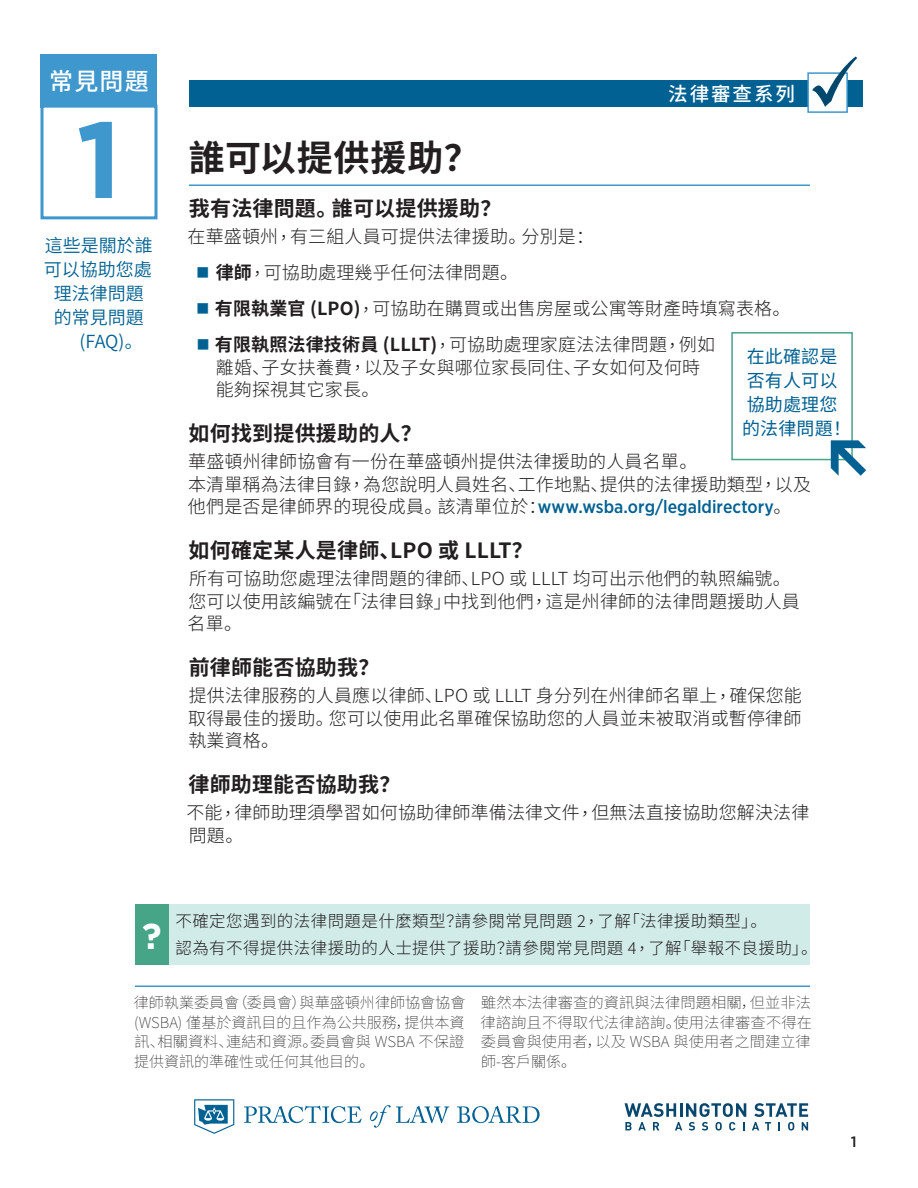
<style>
.page{position:relative;width:918px;height:1188px;background:#fff}
.page>*{position:absolute;margin:0;border:0;box-sizing:border-box;transform-origin:0 0}
.FAQ_Number{font:700 108px "Gotham";color:#3e97cd}
.Lead_H1{font:700 36px "Source Han Sans SC";letter-spacing:.02em;color:#231f20}
.t1{font:700 36px "Gotham";color:#fff}
.t2{font:500 24px "Source Han Sans SC";color:#fff}
.lhc_H1{font:700 21px "Source Han Sans SC";letter-spacing:.01em;color:#231f20}
.t3{font:500 19.5px "Source Han Sans SC";letter-spacing:.1em;color:#fff}
.lhc_diag_ques_text{font:300 18px/22.5px "Source Han Sans SC";letter-spacing:.01em;color:#231f20}
._2nd_Page_sub-title{font:18px "Source Han Sans SC";color:#006192}
.Click_here_box{font:18px/24px "Source Han Sans SC";letter-spacing:.01em;color:#006192}
.Footer_reference{font:300 16.5px "Source Han Sans SC";letter-spacing:.025em;color:#231f20}
.t4{font:200 15px/19.5px "Source Han Sans SC";letter-spacing:.005em;color:#231f20;text-align:justify}
.t5{font:500 15px "Gotham";color:#231f20}
.s1{font-weight:700}
.s2{font-family:"Gotham Narrow";font-weight:500;color:#006192}
</style>
<div class="page">
<div style="left:40px;top:54px;width:118px;height:54px;background:#3e97cd"></div>
<div style="left:40px;top:105px;width:118px;height:114px;background:#fff;border:3px solid #3e97cd"></div>
<svg style="left:625px;top:1103px;width:121px;height:28px"></svg>
<svg style="left:752px;top:1103px;width:56px;height:28px"></svg>
<svg style="left:244px;top:1106px;width:118px;height:17px"></svg>
<svg style="left:370px;top:1105px;width:79px;height:23px"></svg>
<svg style="left:457px;top:1106px;width:83px;height:17px"></svg>
<svg style="left:194px;top:1099px;width:40px;height:35px"></svg>
<hr style="left:135px;top:986px;width:675px;height:1px;background:#3e97cd">
<div style="left:189px;top:80px;width:673px;height:27px;background:#006192"></div>
<div style="left:807px;top:72px;width:41px;height:41px;background:#fff;border:2px solid #3e97cd"></div>
<hr style="left:189px;top:184px;width:621px;height:2px;background:#3e97cd">
<div style="left:731px;top:332px;width:122px;height:128px;border:2px solid #46a586"></div>
<div style="left:169px;top:904px;width:641px;height:61px;background:#d1ebe9"></div>
<div style="left:135px;top:904px;width:34px;height:61px;background:#46a586"></div>
<svg style="left:831px;top:440px;width:22px;height:21px"></svg>
<svg style="left:808px;top:72px;width:55px;height:36px"></svg>
<h3 class="t2" style="left:49px;top:67px;width:101px">常見問題</h3>
<p class="FAQ_Number" style="left:76px;top:88px;width:47px">1</p>
<p class="_2nd_Page_sub-title" style="left:45px;top:235px;width:109px">這些是關於誰</p>
<p class="_2nd_Page_sub-title" style="left:44px;top:259px;width:110px">可以協助您處</p>
<p class="_2nd_Page_sub-title" style="left:54px;top:283px;width:91px">理法律問題</p>
<p class="_2nd_Page_sub-title" style="left:54px;top:307px;width:91px">的常見問題</p>
<p class="_2nd_Page_sub-title" style="left:80px;top:331px;width:65px">(FAQ)。</p>
<p class="t3" style="left:668px;top:83px;width:128px">法律審查系列</p>
<p class="Lead_H1" style="left:189px;top:138px;width:292px">誰可以提供援助？</p>
<p class="lhc_H1" style="left:189px;top:196px;width:314px">我有法律問題。誰可以提供援助？</p>
<p class="lhc_diag_ques_text" style="left:188px;top:226px;width:408px">在華盛頓州，有三組人員可提供法律援助。分別是：</p>
<p class="lhc_diag_ques_text" style="left:216px;top:262px;width:304px"><span class="s1">律師</span>，可協助處理幾乎任何法律問題。</p>
<p class="lhc_diag_ques_text" style="left:215px;top:298px;width:577px"><span class="s1">有限執業官 (LPO)</span>，可協助在購買或出售房屋或公寓等財產時填寫表格。</p>
<p class="lhc_diag_ques_text" style="left:215px;top:334px;width:502px"><span class="s1">有限執照法律技術員 (LLLT)</span>，可協助處理家庭法法律問題，例如離婚、子女扶養費，以及子女與哪位家長同住、子女如何及何時能夠探視其它家長。</p>
<p class="lhc_H1" style="left:189px;top:421px;width:235px">如何找到提供援助的人？</p>
<p class="lhc_diag_ques_text" style="left:188px;top:451px;width:625px">華盛頓州律師協會有一份在華盛頓州提供法律援助的人員名單。<br>本清單稱為法律目錄，為您說明人員姓名、工作地點、提供的法律援助類型，以及他們是否是律師界的現役成員。該清單位於：<span class="s2">www.wsba.org/legaldirectory</span>。</p>
<p class="lhc_H1" style="left:189px;top:538px;width:346px">如何確定某人是律師、LPO 或 LLLT？</p>
<p class="lhc_diag_ques_text" style="left:188px;top:568px;width:614px">所有可協助您處理法律問題的律師、LPO 或 LLLT 均可出示他們的執照編號。您可以使用該編號在「法律目錄」中找到他們，這是州律師的法律問題援助人員名單。</p>
<p class="lhc_H1" style="left:189px;top:655px;width:192px">前律師能否協助我？</p>
<p class="lhc_diag_ques_text" style="left:188px;top:685px;width:615px;text-align:justify">提供法律服務的人員應以律師、LPO 或 LLLT 身分列在州律師名單上，確保您能取得最佳的援助。您可以使用此名單確保協助您的人員並未被取消或暫停律師執業資格。</p>
<p class="lhc_H1" style="left:188px;top:772px;width:213px">律師助理能否協助我？</p>
<p class="lhc_diag_ques_text" style="left:186px;top:802px;width:624px">不能，律師助理須學習如何協助律師準備法律文件，但無法直接協助您解決法律問題。</p>
<p class="Click_here_box" style="left:742px;top:345px;width:110px">在此確認是否有人可以協助處理您的法律問題！</p>
<p class="t1" style="left:142px;top:913px;width:21px">?</p>
<p class="Footer_reference" style="left:176px;top:912px;width:593px">不確定您遇到的法律問題是什麼類型？請參閱常見問題 2，了解「法律援助類型」。</p>
<p class="Footer_reference" style="left:176px;top:939px;width:644px">認為有不得提供法律援助的人士提供了援助？請參閱常見問題 4，了解「舉報不良援助」。</p>
<p class="t4" style="left:134px;top:993px;width:333px">律師執業委員會（委員會）與華盛頓州律師協會協會(WSBA) 僅基於資訊目的且作為公共服務，提供本資訊、相關資料、連結和資源。委員會與 WSBA 不保證提供資訊的準確性或任何其他目的。</p>
<p class="t4" style="left:480px;top:993px;width:333px">雖然本法律審查的資訊與法律問題相關，但並非法律諮詢且不得取代法律諮詢。使用法律審查不得在委員會與使用者，以及 WSBA 與使用者之間建立律師-客戶關係。</p>
<p class="t5" style="left:851px;top:1132px;width:7px">1</p>
</div>
